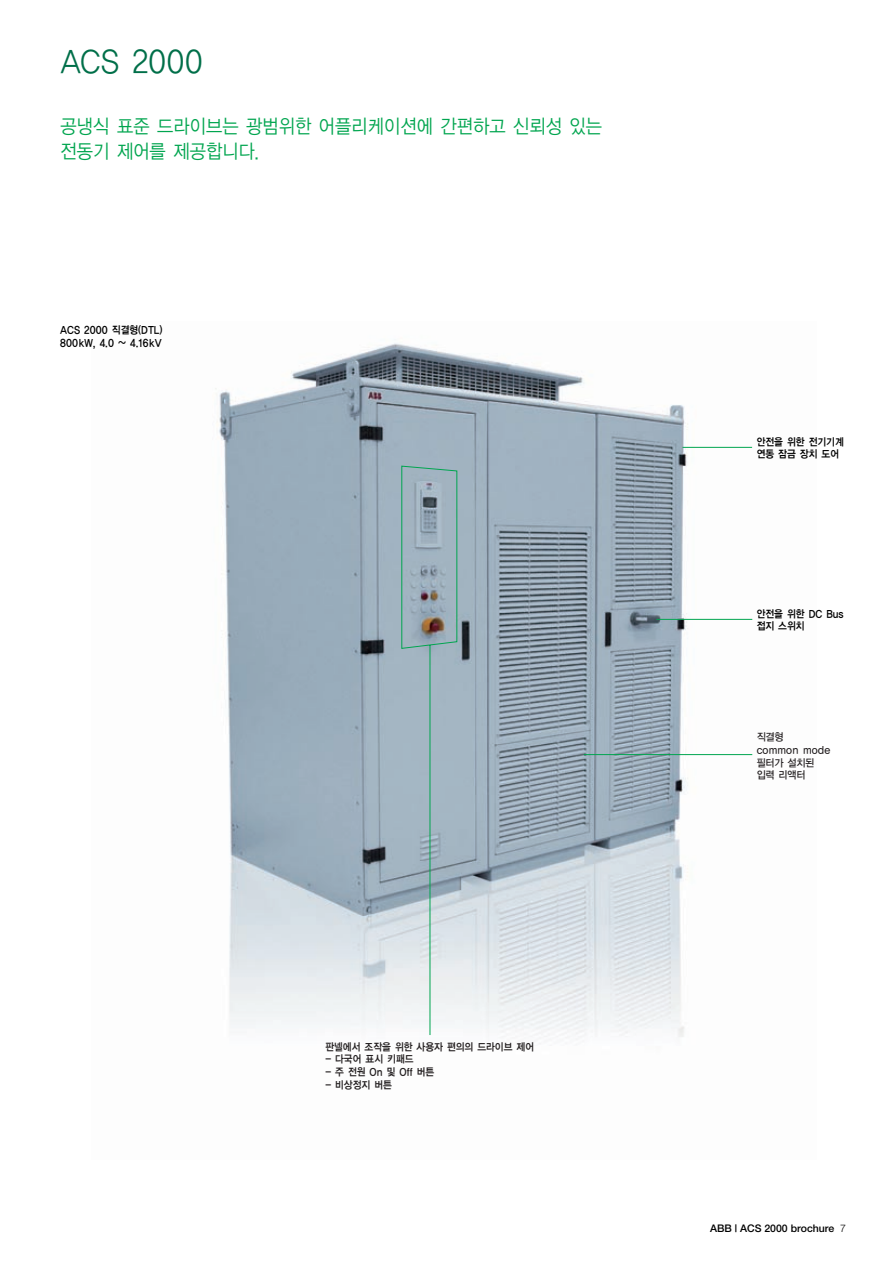
<style>
.page{position:relative;width:893px;height:1262px;background:#fff}
.page>*{position:absolute;margin:0;border:0;box-sizing:border-box;transform-origin:0 0}
.t1{font:31.5px "YGO12";letter-spacing:-.055em;color:#006f49;scale:.9 1}
.t2{font:19.5px/24.8px "YGO12";letter-spacing:-.07em;color:#00a54f;scale:.9 1}
.t3{font:10.5px/12.6px "YGO14";letter-spacing:-.07em;color:#000;scale:.9 1}
.t4{font:10.5px "YGO14";letter-spacing:-.07em;color:#231f20;scale:.9 1}
.t5{font:10.5px/12.6px "YGO13";letter-spacing:-.095em;color:#231f20;scale:.94 1}
.t6{font:500 10.5px "Helvetica Neue";color:#000}
.s1{font-weight:300}
</style>
<div class="page">
<img style="left:215px;top:343px;width:538px;height:701px">
<hr style="left:682px;top:447px;width:70px;height:1px;background:#00a54f">
<svg style="left:401px;top:465px;width:352px;height:570px"></svg>
<h1 class="t1" style="left:60px;top:48px;width:161px">ACS 2000</h1>
<h2 class="t2" style="left:60px;top:115px;width:604px">공냉식 표준 드라이브는 광범위한 어플리케이션에 간편하고 신뢰성 있는 전동기 제어를 제공합니다.</h2>
<p class="t3" style="left:60px;top:324px;width:116px">ACS 2000 직결형(DTL)<br>800kW, 4.0 ~ 4.16kV</p>
<p class="t4" style="left:325px;top:1041px;width:234px">판넬에서 조작을 위한 사용자 편의의 드라이브 제어</p>
<p class="t4" style="left:325px;top:1054px;width:100px">- 다국어 표시 키패드</p>
<p class="t4" style="left:325px;top:1067px;width:123px">- 주 전원 On 및 Off 버튼</p>
<p class="t4" style="left:325px;top:1079px;width:76px">- 비상정지 버튼</p>
<p class="t3" style="left:756px;top:436px;width:99px">안전을 위한 전기기계 연동 잠금 장치 도어</p>
<p class="t3" style="left:756px;top:608px;width:99px">안전을 위한 DC Bus 접지 스위치</p>
<p class="t5" style="left:756px;top:731px;width:81px">직결형<br>common mode 필터가 설치된 입력 리액터</p>
<p class="t6" style="left:710px;top:1224px;width:137px">ABB | ACS 2000 brochure <span class="s1">7</span></p>
</div>
